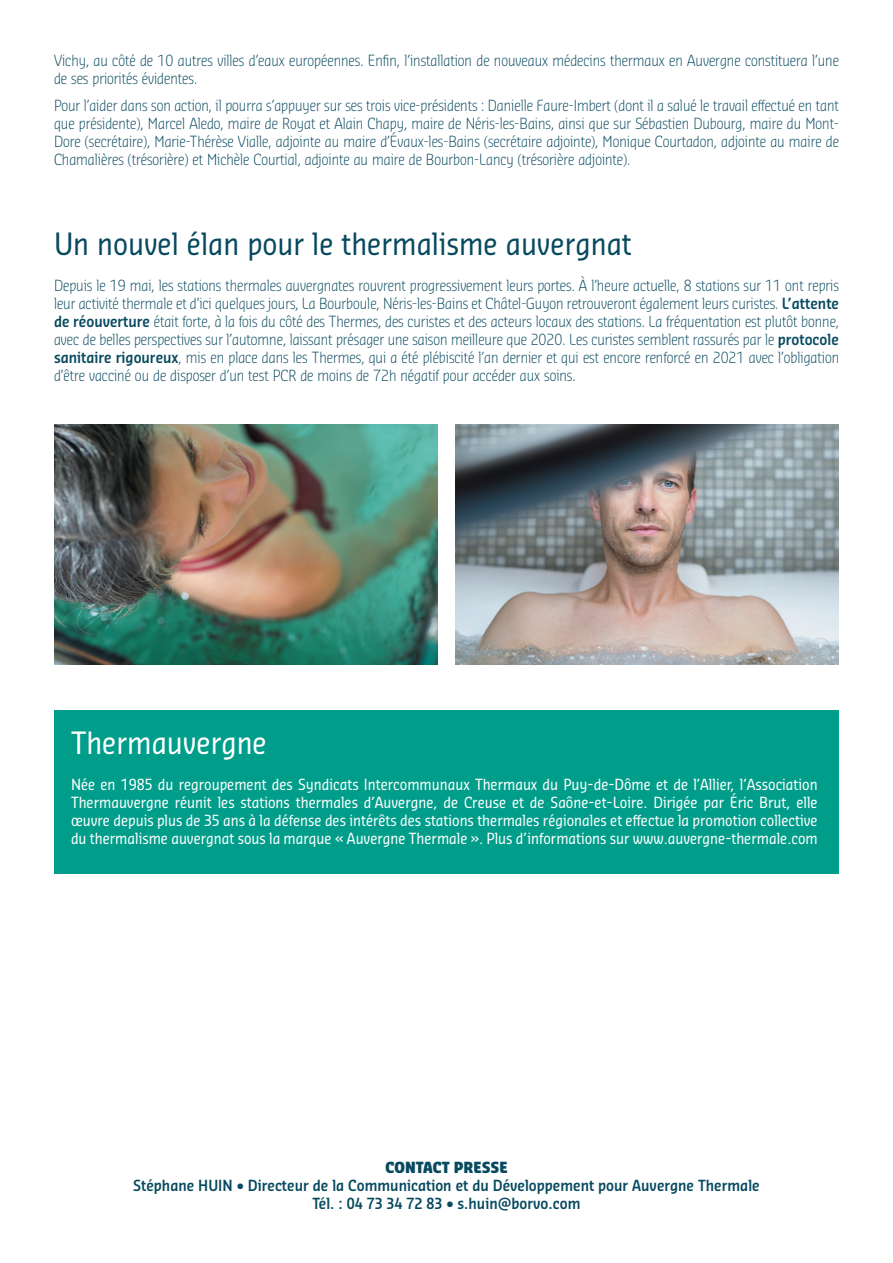
<style>
.page{position:relative;width:893px;height:1263px;background:#fff}
.page>*{position:absolute;margin:0;border:0;box-sizing:border-box;transform-origin:0 0}
.t1{font:30px "Sansa Con Pro";color:#07495f}
.t2{font:30px "Sansa Con Pro";color:#fff}
.t3{font:300 15px/18px "Sansa Con Pro";color:#07495f;text-align:justify}
.t4{font:15px/18px "Sansa Con Pro";color:#fff;text-align:justify}
.t5{font:600 15px/18px "Sansa Con Pro";color:#07495f;text-align:center}
.t6{font:900 15px "Sansa Con Pro";color:#07495f}
.s1{font-weight:600}
</style>
<div class="page">
<div style="left:54px;top:710px;width:785px;height:163px;background:#009e8a"></div>
<img style="left:54px;top:424px;width:383px;height:240px">
<img style="left:455px;top:424px;width:384px;height:240px">
<p class="t3" style="left:54px;top:51px;width:786px">Vichy, au côté de 10 autres villes d’eaux européennes. Enfin, l’installation de nouveaux médecins thermaux en Auvergne constituera l’une de ses priorités évidentes.</p>
<p class="t3" style="left:54px;top:96px;width:786px">Pour l’aider dans son action, il pourra s’appuyer sur ses trois vice-présidents : Danielle Faure-Imbert (dont il a salué le travail effectué en tant que présidente), Marcel Aledo, maire de Royat et Alain Chapy, maire de Néris-les-Bains, ainsi que sur Sébastien Dubourg, maire du Mont-Dore (secrétaire), Marie-Thérèse Vialle, adjointe au maire d’Évaux-les-Bains (secrétaire adjointe), Monique Courtadon, adjointe au maire de Chamalières (trésorière) et Michèle Courtial, adjointe au maire de Bourbon-Lancy (trésorière adjointe).</p>
<h1 class="t1" style="left:54px;top:224px;width:579px">Un nouvel élan pour le thermalisme auvergnat</h1>
<p class="t3" style="left:54px;top:276px;width:787px">Depuis le 19 mai, les stations thermales auvergnates rouvrent progressivement leurs portes. À l’heure actuelle, 8 stations sur 11 ont repris leur activité thermale et d’ici quelques jours, La Bourboule, Néris-les-Bains et Châtel-Guyon retrouveront également leurs curistes. <span class="s1">L’attente de réouverture</span> était forte, à la fois du côté des Thermes, des curistes et des acteurs locaux des stations. La fréquentation est plutôt bonne, avec de belles perspectives sur l’automne, laissant présager une saison meilleure que 2020. Les curistes semblent rassurés par le <span class="s1">protocole sanitaire rigoureux</span>, mis en place dans les Thermes, qui a été plébiscité l’an dernier et qui est encore renforcé en 2021 avec l’obligation d’être vacciné ou de disposer d’un test PCR de moins de 72h négatif pour accéder aux soins.</p>
<h1 class="t2" style="left:71px;top:723px;width:197px">Thermauvergne</h1>
<p class="t4" style="left:71px;top:774px;width:748px">Née en 1985 du regroupement des Syndicats Intercommunaux Thermaux du Puy-de-Dôme et de l’Allier, l’Association Thermauvergne réunit les stations thermales d’Auvergne, de Creuse et de Saône-et-Loire. Dirigée par Éric Brut, elle œuvre depuis plus de 35 ans à la défense des intérêts des stations thermales régionales et effectue la promotion collective du thermalisme auvergnat sous la marque « Auvergne Thermale ». Plus d’informations sur www.auvergne-thermale.com</p>
<p class="t6" style="left:385px;top:1157px;width:124px">CONTACT PRESSE</p>
<p class="t5" style="left:133px;top:1176px;width:628px">Stéphane HUIN • Directeur de la Communication et du Développement pour Auvergne Thermale<br>Tél. : 04 73 34 72 83 • s.huin@borvo.com</p>
</div>
